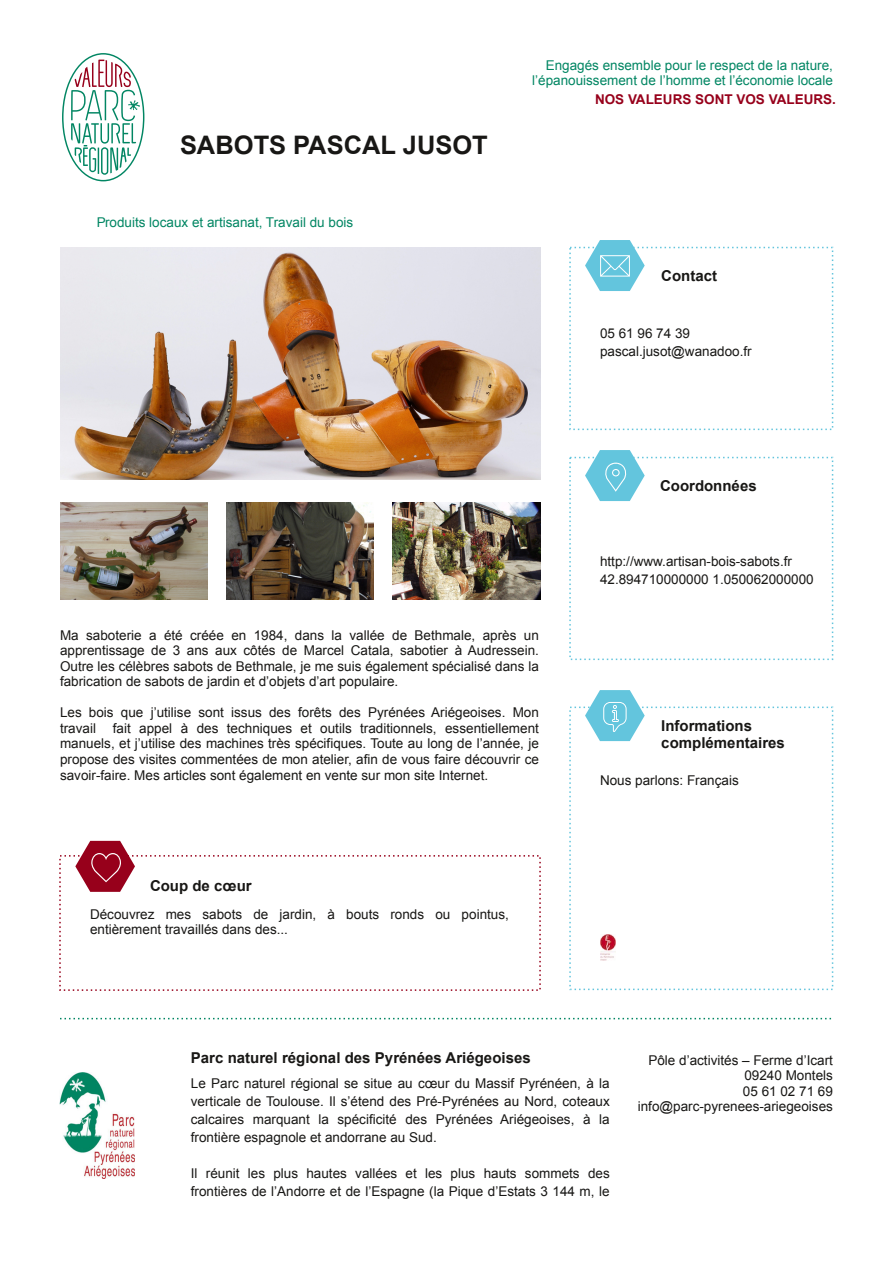
<style>
.page{position:relative;width:893px;height:1263px;background:#fff}
.page>*{position:absolute;margin:0;border:0;box-sizing:border-box;transform-origin:0 0}
.t1{font:700 25.5px "Arial";color:#181715}
.t2{font:700 15px/17.2px "Arial";color:#181715}
.t3{font:13.5px/15.5px "Arial";color:#181715}
.t4{font:13.5px/15.5px "Arial";color:#028663;text-align:right}
.t5{font:700 13.5px "Arial";color:#97001b}
</style>
<div class="page">
<img style="left:60px;top:1072px;width:74px;height:106px">
<svg style="left:60px;top:1018px;width:772px;height:1px"></svg>
<img style="left:600px;top:934px;width:15px;height:26px">
<svg style="left:585px;top:690px;width:60px;height:51px"></svg>
<svg style="left:585px;top:450px;width:60px;height:51px"></svg>
<svg style="left:585px;top:240px;width:60px;height:51px"></svg>
<svg style="left:75px;top:841px;width:60px;height:51px"></svg>
<img style="left:393px;top:502px;width:147px;height:98px">
<img style="left:226px;top:502px;width:148px;height:98px">
<img style="left:60px;top:502px;width:147px;height:98px">
<img style="left:60px;top:248px;width:480px;height:232px">
<svg style="left:62px;top:53px;width:83px;height:129px"></svg>
<p class="t4" style="left:532px;top:57px;width:302px">Engagés ensemble pour le respect de la nature, l’épanouissement de l’homme et l’économie locale</p>
<h1 class="t1" style="left:180px;top:130px;width:309px">SABOTS PASCAL JUSOT</h1>
<p class="t4" style="left:96px;top:215px;width:259px">Produits locaux et artisanat, Travail du bois</p>
<p class="t3" style="left:60px;top:627px;width:480px;text-align:justify">Ma saboterie a été créée en 1984, dans la vallée de Bethmale, après un apprentissage de 3 ans aux côtés de Marcel Catala, sabotier à Audressein.<br>Outre les célèbres sabots de Bethmale, je me suis également spécialisé dans la fabrication de sabots de jardin et d’objets d’art populaire.</p>
<p class="t3" style="left:60px;top:705px;width:480px">Les bois que j’utilise sont issus des forêts des Pyrénées Ariégeoises. Mon travail</p>
<p class="t3" style="left:60px;top:720px;width:480px;text-align:justify;text-indent:53px">fait appel à des techniques et outils traditionnels, essentiellement manuels, et j’utilise des machines très spécifiques. Toute au long de l’année, je propose des visites commentées de mon atelier, afin de vous faire découvrir ce savoir-faire. Mes articles sont également en vente sur mon site Internet.</p>
<p class="t2" style="left:150px;top:877px;width:103px">Coup de cœur</p>
<p class="t3" style="left:90px;top:906px;width:420px">Découvrez mes sabots de jardin, à bouts ronds ou pointus, entièrement travaillés dans des...</p>
<p class="t5" style="left:595px;top:92px;width:242px">NOS VALEURS SONT VOS VALEURS.</p>
<p class="t2" style="left:661px;top:267px;width:57px">Contact</p>
<p class="t3" style="left:600px;top:324px;width:153px;line-height:18px">05 61 96 74 39 pascal.jusot@wanadoo.fr</p>
<p class="t2" style="left:660px;top:477px;width:98px">Coordonnées</p>
<p class="t3" style="left:600px;top:552px;width:215px;line-height:18px">http://www.artisan-bois-sabots.fr<br>42.894710000000 1.050062000000</p>
<p class="t2" style="left:661px;top:717px;width:125px">Informations complémentaires</p>
<p class="t3" style="left:600px;top:772px;width:140px">Nous parlons: Français</p>
<p class="t2" style="left:191px;top:1049px;width:341px">Parc naturel régional des Pyrénées Ariégeoises</p>
<p class="t3" style="left:191px;top:1074px;width:420px;line-height:18px;text-align:justify">Le Parc naturel régional se situe au cœur du Massif Pyrénéen, à la verticale de Toulouse. Il s’étend des Pré-Pyrénées au Nord, coteaux calcaires marquant la spécificité des Pyrénées Ariégeoises, à la frontière espagnole et andorrane au Sud.</p>
<p class="t3" style="left:191px;top:1164px;width:420px;line-height:18px">Il réunit les plus hautes vallées et les plus hauts sommets des frontières de l’Andorre et de l’Espagne (la Pique d’Estats 3 144 m, le</p>
<p class="t3" style="left:638px;top:1052px;width:197px;text-align:right">Pôle d’activités – Ferme d’Icart<br>09240 Montels<br>05 61 02 71 69 info@parc-pyrenees-ariegeoises</p>
</div>
